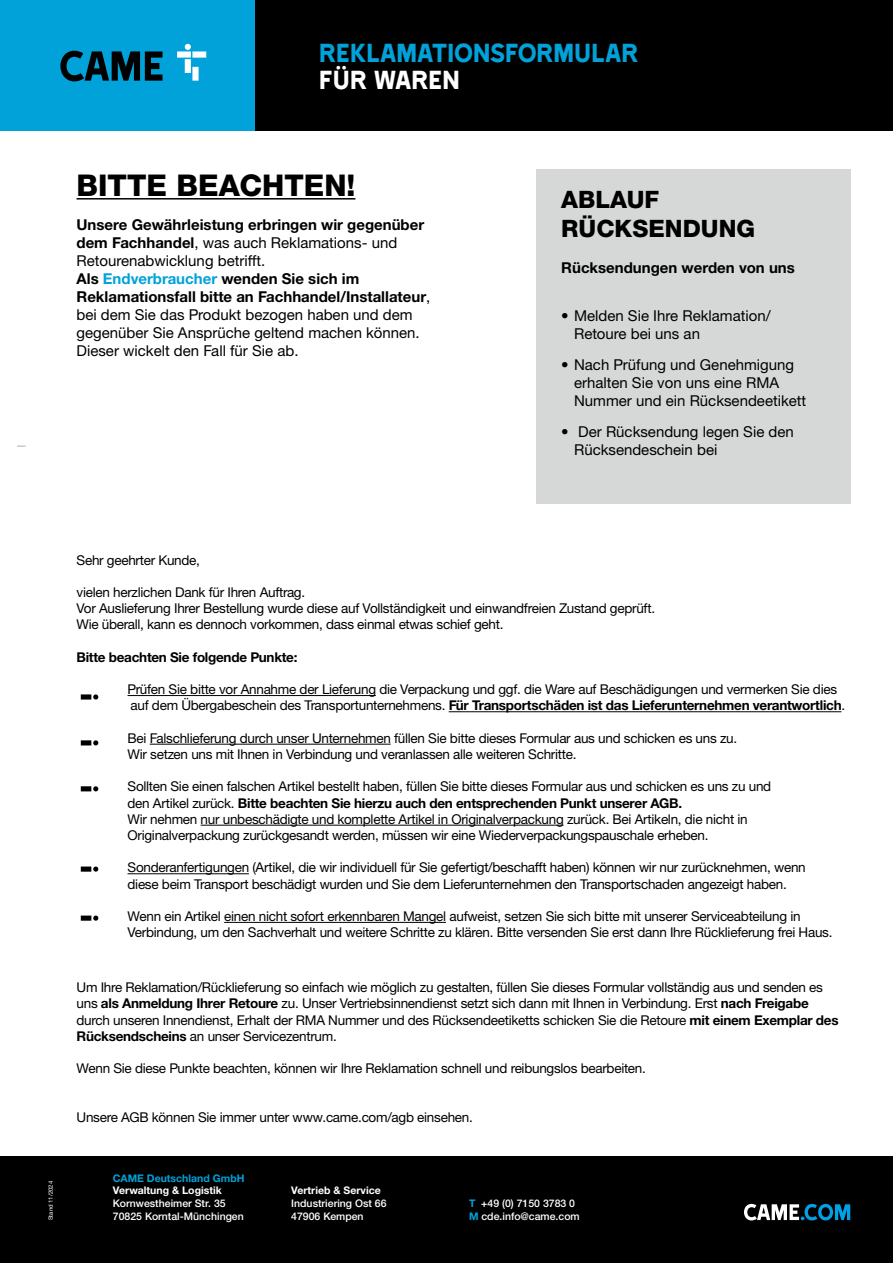
<style>
.page{position:relative;width:893px;height:1263px;background:#fff}
.page>*{position:absolute;margin:0;border:0;box-sizing:border-box;transform-origin:0 0}
.t1{font:30px "Came Type";letter-spacing:-.025em;color:#00a2d9}
.t2{font:800 30px "Helvetica Neue LTW1 G";color:#000}
.t3{font:30px "Came Type";letter-spacing:-.015em;color:#fff}
.t4{font:800 24px/28.8px "Helvetica Neue LTW1 G";color:#000}
.t5{font:15px/18px "Helvetica Neue LTW1 G";color:#000}
.t6{font:700 15px "Helvetica Neue LTW1 G";color:#000}
.t7{font:13.5px/16.2px "Helvetica Neue LTW1 G";letter-spacing:-.02em;color:#000}
.t8{font:700 13.5px "Helvetica Neue LTW1 G";letter-spacing:-.02em;color:#000}
.t9{font:500 10.5px/12.6px "Helvetica Neue LTW1 G";color:#fff}
.t10{font:700 10.5px "Helvetica Neue LTW1 G";color:#fff}
.t11{font:700 10.5px "Helvetica Neue LTW1 G";color:#00a2d9}
.t12{font:6px "Helvetica Neue LTW1 G";color:#fff}
.s1{font-weight:700}
.s2{font-weight:700;color:#00a2d9}
</style>
<div class="page">
<hr style="left:77px;top:198px;width:278px;height:2px;background:#000">
<hr style="left:128px;top:695px;width:248px;height:1px;background:#000">
<hr style="left:449px;top:711px;width:392px;height:1px;background:#000">
<hr style="left:150px;top:744px;width:241px;height:1px;background:#000">
<hr style="left:201px;top:825px;width:363px;height:1px;background:#000">
<hr style="left:128px;top:873px;width:121px;height:1px;background:#000">
<hr style="left:224px;top:922px;width:222px;height:1px;background:#000">
<div style="left:81px;top:694px;width:10px;height:5px;background:#000"></div>
<svg style="left:93px;top:694px;width:5px;height:5px"></svg>
<div style="left:81px;top:740px;width:10px;height:5px;background:#000"></div>
<svg style="left:93px;top:740px;width:5px;height:5px"></svg>
<div style="left:81px;top:786px;width:10px;height:5px;background:#000"></div>
<svg style="left:93px;top:786px;width:5px;height:5px"></svg>
<div style="left:81px;top:866px;width:10px;height:6px;background:#000"></div>
<svg style="left:93px;top:866px;width:5px;height:6px"></svg>
<div style="left:81px;top:915px;width:10px;height:6px;background:#000"></div>
<svg style="left:93px;top:915px;width:5px;height:6px"></svg>
<div style="left:0;top:0;width:255px;height:130px;background:#00a2d9"></div>
<div style="left:255px;top:0;width:638px;height:130px;background:#000"></div>
<svg style="left:177px;top:44px;width:29px;height:37px"></svg>
<svg style="left:60px;top:51px;width:102px;height:30px"></svg>
<div style="left:536px;top:169px;width:314px;height:335px;background:#d6d7d7"></div>
<div style="left:0;top:1157px;width:893px;height:106px;background:#000"></div>
<svg style="left:744px;top:1204px;width:106px;height:16px"></svg>
<h1 class="t1" style="left:319px;top:37px;width:321px">REKLAMATIONSFORMULAR</h1>
<h1 class="t3" style="left:319px;top:64px;width:143px">FÜR WAREN</h1>
<h1 class="t2" style="left:77px;top:167px;width:280px">BITTE BEACHTEN!</h1>
<p class="t5" style="left:77px;top:216px;width:355px"><span class="s1">Unsere Gewährleistung erbringen wir gegenüber dem Fachhandel</span>, was auch Reklamations- und Retourenabwicklung betrifft.<br><span class="s1">Als</span> <span class="s2">Endverbraucher</span> <span class="s1">wenden Sie sich im Reklamationsfall bitte an Fachhandel/Installateur</span>, bei dem Sie das Produkt bezogen haben und dem gegenüber Sie Ansprüche geltend machen können.<br>Dieser wickelt den Fall für Sie ab.</p>
<h2 class="t4" style="left:561px;top:185px;width:195px">ABLAUF<br>RÜCKSENDUNG</h2>
<p class="t6" style="left:561px;top:258px;width:235px">Rücksendungen werden von uns</p>
<p class="t5" style="left:574px;top:307px;width:198px;text-indent:-13px">• Melden Sie Ihre Reklamation/<br>Retoure bei uns an</p>
<p class="t5" style="left:574px;top:355px;width:234px;text-indent:-13px">• Nach Prüfung und Genehmigung erhalten Sie von uns eine RMA<br>Nummer und ein Rücksendeetikett</p>
<p class="t5" style="left:574px;top:422px;width:221px;text-indent:-13px">• Der Rücksendung legen Sie den<br>Rücksendeschein bei</p>
<p class="t12" style="left:47px;top:1220px;width:41px;rotate:-90deg">Stand 11/2024</p>
<p class="t7" style="left:77px;top:552px;width:125px">Sehr geehrter Kunde,</p>
<p class="t7" style="left:77px;top:584px;width:580px">vielen herzlichen Dank für Ihren Auftrag.<br>Vor Auslieferung Ihrer Bestellung wurde diese auf Vollständigkeit und einwandfreien Zustand geprüft.<br>Wie überall, kann es dennoch vorkommen, dass einmal etwas schief geht.</p>
<p class="t8" style="left:77px;top:649px;width:222px">Bitte beachten Sie folgende Punkte:</p>
<p class="t7" style="left:128px;top:681px;width:719px">Prüfen Sie bitte vor Annahme der Lieferung die Verpackung und ggf. die Ware auf Beschädigungen und vermerken Sie dies auf dem Übergabeschein des Transportunternehmens. <span class="s1">Für Transportschäden ist das Lieferunternehmen verantwortlich</span>.</p>
<p class="t7" style="left:128px;top:730px;width:611px">Bei Falschlieferung durch unser Unternehmen füllen Sie bitte dieses Formular aus und schicken es uns zu.<br>Wir setzen uns mit Ihnen in Verbindung und veranlassen alle weiteren Schritte.</p>
<p class="t7" style="left:128px;top:778px;width:645px">Sollten Sie einen falschen Artikel bestellt haben, füllen Sie bitte dieses Formular aus und schicken es uns zu und den Artikel zurück. <span class="s1">Bitte beachten Sie hierzu auch den entsprechenden Punkt unserer AGB.<br></span>Wir nehmen nur unbeschädigte und komplette Artikel in Originalverpackung zurück. Bei Artikeln, die nicht in Originalverpackung zurückgesandt werden, müssen wir eine Wiederverpackungspauschale erheben.</p>
<p class="t7" style="left:128px;top:859px;width:680px">Sonderanfertigungen (Artikel, die wir individuell für Sie gefertigt/beschafft haben) können wir nur zurücknehmen, wenn diese beim Transport beschädigt wurden und Sie dem Lieferunternehmen den Transportschaden angezeigt haben.</p>
<p class="t7" style="left:128px;top:908px;width:706px">Wenn ein Artikel einen nicht sofort erkennbaren Mangel aufweist, setzen Sie sich bitte mit unserer Serviceabteilung in<br>Verbindung, um den Sachverhalt und weitere Schritte zu klären. Bitte versenden Sie erst dann Ihre Rücklieferung frei Haus.</p>
<p class="t7" style="left:77px;top:979px;width:764px">Um Ihre Reklamation/Rücklieferung so einfach wie möglich zu gestalten, füllen Sie dieses Formular vollständig aus und senden es uns <span class="s1">als Anmeldung Ihrer Retoure</span> zu. Unser Vertriebsinnendienst setzt sich dann mit Ihnen in Verbindung. Erst <span class="s1">nach Freigabe </span>durch unseren Innendienst, Erhalt der RMA Nummer und des Rücksendeetiketts schicken Sie die Retoure <span class="s1">mit einem Exemplar des Rücksendscheins</span> an unser Servicezentrum.</p>
<p class="t7" style="left:77px;top:1060px;width:571px">Wenn Sie diese Punkte beachten, können wir Ihre Reklamation schnell und reibungslos bearbeiten.</p>
<p class="t7" style="left:77px;top:1109px;width:398px">Unsere AGB können Sie immer unter www.came.com/agb einsehen.</p>
<p class="t11" style="left:113px;top:1171px;width:133px">CAME Deutschland GmbH</p>
<p class="t10" style="left:113px;top:1184px;width:110px">Verwaltung &amp; Logistik</p>
<p class="t9" style="left:113px;top:1197px;width:132px">Kornwestheimer Str. 35<br>70825 Korntal-Münchingen</p>
<p class="t10" style="left:291px;top:1184px;width:91px">Vertrieb &amp; Service</p>
<p class="t9" style="left:291px;top:1197px;width:97px">Industriering Ost 66<br>47906 Kempen</p>
<p class="t9" style="left:469px;top:1197px;width:112px"><span class="s2">T</span> +49 (0) 7150 3783 0<br><span class="s2">M</span> cde.info@came.com</p>
</div>
